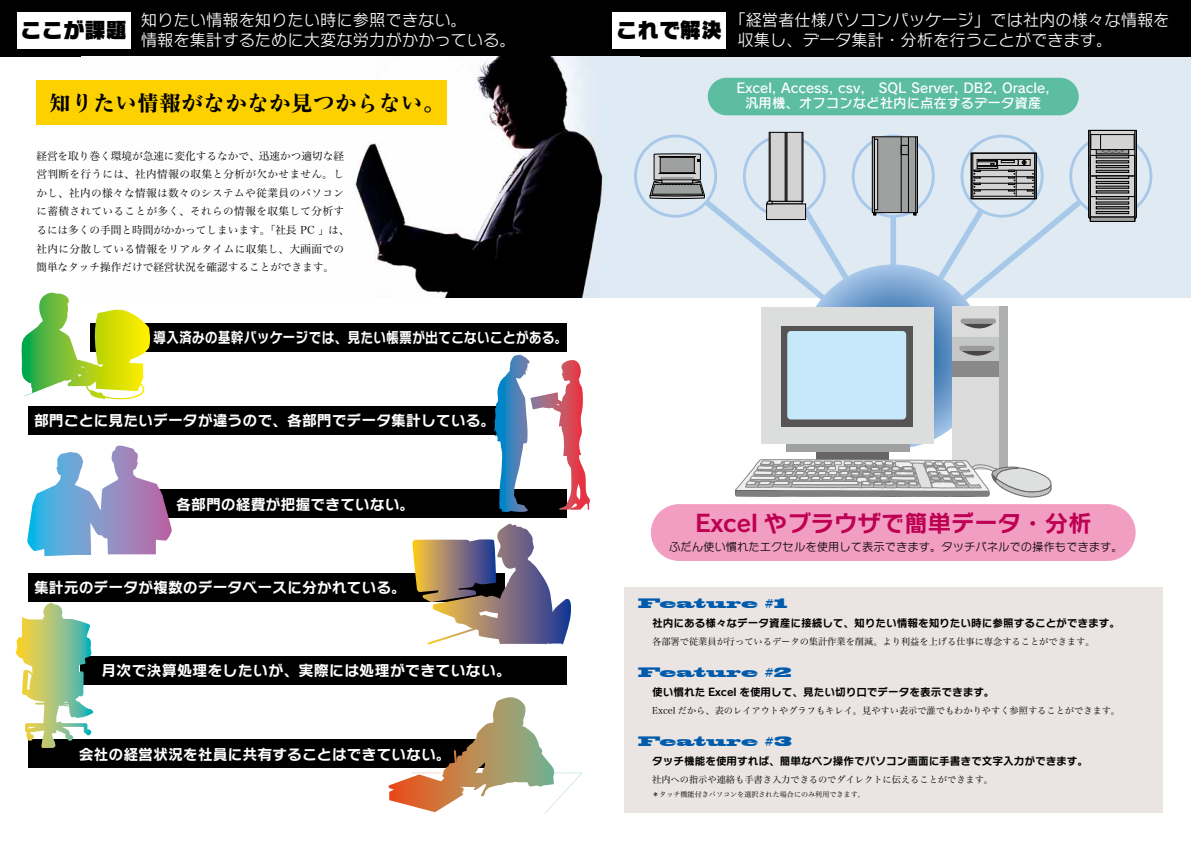
<style>
.page{position:relative;width:1191px;height:842px;background:#fff}
.page>*{position:absolute;margin:0;border:0;box-sizing:border-box;transform-origin:0 0}
.t1{font:23.4px "Rodin NTLG Pro B";color:#be0053}
.t2{font:22px "Matisse V Pro B";color:#000}
.t3{font:21.3px "Rodin NTLG Pro UB";color:#000}
.t4{font:16.3px/20px "Rodin NTLG Pro M";color:#fff}
.t5{font:14.9px "Rodin NTLG Pro B";color:#fff}
.t6{font:14.9px "Rodin NTLG Pro B";color:#fff;scale:.87 1}
.t7{font:13.5px/15.1px "Rodin NTLG Pro DB";color:#fff;text-align:center}
.t8{font:12.8px "Blackoak Std";letter-spacing:-.01em;color:#005bac}
.t9{font:11.3px "Rodin NTLG Pro M";color:#000}
.t10{font:10.6px/18.6px "Hira Min Pro W3";letter-spacing:.035em;color:#000}
.t11{font:10.6px "Rodin NTLG Pro B";color:#000}
.t12{font:9.2px "Hira Min Pro W3";color:#000}
.t13{font:7.1px "Hira Min Pro W3";color:#000}
</style>
<div class="page">
<div style="left:595px;top:57px;width:596px;height:241px;background:#dfeaf3"></div>
<div style="left:0;top:0;width:1191px;height:57px;background:#000"></div>
<img style="left:355px;top:57px;width:285px;height:241px">
<div style="left:90px;top:323px;width:477px;height:29px;background:#000"></div>
<div style="left:28px;top:406px;width:477px;height:29px;background:#000"></div>
<div style="left:28px;top:573px;width:477px;height:29px;background:#000"></div>
<div style="left:80px;top:656px;width:487px;height:29px;background:#000"></div>
<div style="left:28px;top:739px;width:477px;height:29px;background:#000"></div>
<div style="left:141px;top:489px;width:426px;height:29px;background:#000"></div>
<div style="left:624px;top:587px;width:538px;height:226px;background:#eae5e3"></div>
<div style="left:651px;top:504px;width:484px;height:57px;background:#f19ec2;border-radius:28px"></div>
<svg style="left:689px;top:169px;width:77px;height:86px"></svg>
<div style="left:17px;top:12px;width:114px;height:36px;background:#fff"></div>
<div style="left:612px;top:12px;width:114px;height:36px;background:#fff"></div>
<div style="left:36px;top:80px;width:410px;height:45px;background:#fdd000"></div>
<svg style="left:412px;top:524px;width:159px;height:121px"></svg>
<svg style="left:388px;top:699px;width:113px;height:113px"></svg>
<svg style="left:21px;top:296px;width:130px;height:104px"></svg>
<svg style="left:27px;top:446px;width:145px;height:110px"></svg>
<div style="left:708px;top:78px;width:370px;height:37px;background:#5cbda0;border-radius:19px"></div>
<svg style="left:1007px;top:168px;width:81px;height:197px"></svg>
<div style="left:635px;top:136px;width:80px;height:80px;background:#dfeaf3;border-radius:50%"></div>
<div style="left:634px;top:135px;width:83px;height:83px;border:3px solid #a8c8e9;border-radius:50%"></div>
<svg style="left:744px;top:136px;width:80px;height:80px"></svg>
<svg style="left:853px;top:136px;width:80px;height:80px"></svg>
<svg style="left:962px;top:136px;width:80px;height:80px"></svg>
<div style="left:960px;top:135px;width:83px;height:83px;border:3px solid #a8c8e9;border-radius:50%"></div>
<svg style="left:1070px;top:136px;width:81px;height:80px"></svg>
<div style="left:1069px;top:135px;width:83px;height:83px;border:3px solid #a8c8e9;border-radius:50%"></div>
<svg style="left:494px;top:355px;width:96px;height:157px"></svg>
<svg style="left:16px;top:603px;width:51px;height:145px"></svg>
<svg style="left:801px;top:265px;width:184px;height:184px"></svg>
<svg style="left:650px;top:153px;width:54px;height:46px;background:#888a8b"></svg>
<div style="left:769px;top:132px;width:34px;height:69px;background:#d3d3d4"></div>
<div style="left:769px;top:132px;width:34px;height:69px;border:1px solid #000"></div>
<hr style="left:786px;top:132px;width:1px;height:69px;background:#000">
<hr style="left:785px;top:132px;width:1px;height:69px;background:#000">
<hr style="left:770px;top:132px;width:1px;height:69px;background:#000">
<hr style="left:802px;top:132px;width:1px;height:69px;background:#000">
<hr style="left:787px;top:132px;width:1px;height:69px;background:#000">
<div style="left:872px;top:137px;width:45px;height:76px;background:#9fa0a0"></div>
<div style="left:872px;top:137px;width:45px;height:76px;border:1px solid #000"></div>
<hr style="left:901px;top:137px;width:1px;height:76px;background:#000">
<hr style="left:908px;top:137px;width:1px;height:76px;background:#000">
<hr style="left:915px;top:137px;width:1px;height:76px;background:#000">
<hr style="left:874px;top:137px;width:1px;height:76px;background:#000">
<div style="left:901px;top:145px;width:7px;height:10px;border:1px solid #000"></div>
<div style="left:874px;top:139px;width:3px;height:71px;border:1px solid #000"></div>
<svg style="left:974px;top:155px;width:58px;height:5px"></svg>
<hr style="left:972px;top:170px;width:62px;height:1px;background:#000">
<hr style="left:972px;top:177px;width:62px;height:1px;background:#000">
<hr style="left:972px;top:183px;width:62px;height:1px;background:#000">
<hr style="left:972px;top:190px;width:62px;height:1px;background:#000">
<hr style="left:972px;top:196px;width:62px;height:1px;background:#000">
<div style="left:977px;top:159px;width:19px;height:7px;border:1px solid #000"></div>
<div style="left:1018px;top:159px;width:12px;height:7px;border:1px solid #000"></div>
<div style="left:997px;top:159px;width:21px;height:7px;border:1px solid #000"></div>
<div style="left:971px;top:153px;width:65px;height:46px;border:1px solid #000"></div>
<svg style="left:1088px;top:130px;width:48px;height:92px;background:#7e7e7f"></svg>
<div style="left:815px;top:449px;width:73px;height:12px;background:#666464"></div>
<div style="left:952px;top:306px;width:46px;height:164px;background:#dbdbdb"></div>
<div style="left:952px;top:361px;width:46px;height:16px;background:#898989"></div>
<div style="left:998px;top:306px;width:9px;height:164px;background:#aeafb0"></div>
<svg style="left:766px;top:160px;width:267px;height:204px"></svg>
<div style="left:761px;top:307px;width:172px;height:137px;background:#dcdddd"></div>
<div style="left:781px;top:326px;width:132px;height:100px;background:#575554"></div>
<div style="left:786px;top:444px;width:124px;height:8px;background:#9fa0a0"></div>
<div style="left:787px;top:331px;width:119px;height:88px;background:#c7e8fa;border-radius:4px"></div>
<svg style="left:735px;top:459px;width:317px;height:38px"></svg>
<div style="left:735px;top:491px;width:254px;height:5px;background:#807f80"></div>
<h3 class="t3" style="left:21px;top:15px;width:108px">ここが課題</h3>
<h3 class="t4" style="left:141px;top:10px;width:376px">知りたい情報を知りたい時に参照できない。<br>情報を集計するために大変な労力がかかっている。</h3>
<h2 class="t2" style="left:49px;top:88px;width:397px">知りたい情報がなかなか見つからない。</h2>
<p class="t10" style="left:36px;top:146px;width:314px">経営を取り巻く環境が急速に変化するなかで、迅速かつ適切な経営判断を行うには、社内情報の収集と分析が欠かせません。しかし、社内の様々な情報は数々のシステムや従業員のパソコンに蓄積されていることが多く、それらの情報を収集して分析するには多くの手間と時間がかかってしまいます。「社長 PC 」は、社内に分散している情報をリアルタイムに収集し、大画面での簡単なタッチ操作だけで経営状況を確認することができます。</p>
<h3 class="t6" style="left:153px;top:327px;width:478px">導入済みの基幹パッケージでは、見たい帳票が出てこないことがある。</h3>
<h3 class="t5" style="left:34px;top:411px;width:463px">部門ごとに見たいデータが違うので、各部門でデータ集計している。</h3>
<h3 class="t5" style="left:146px;top:494px;width:269px">　　各部門の経費が把握できていない。</h3>
<h3 class="t5" style="left:34px;top:577px;width:374px">集計元のデータが複数のデータベースに分かれている。</h3>
<h3 class="t5" style="left:86px;top:661px;width:427px">　月次で決算処理をしたいが、実際には処理ができていない。</h3>
<h3 class="t5" style="left:34px;top:744px;width:418px">　　　会社の経営状況を社員に共有することはできていない。</h3>
<h3 class="t3" style="left:616px;top:15px;width:108px">これで解決</h3>
<h3 class="t4" style="left:729px;top:10px;width:442px">「経営者仕様パソコンパッケージ」では社内の様々な情報を</h3>
<h3 class="t4" style="left:737px;top:30px;width:376px">収集し、データ集計・分析を行うことができます。</h3>
<p class="t7" style="left:736px;top:80px;width:315px">Excel, Access, csv 　, SQL Server, DB2, Oracle,汎用機、オフコンなど社内に点在するデータ資産</p>
<h1 class="t1" style="left:695px;top:507px;width:398px">Excel やブラウザで簡単データ・分析</h1>
<p class="t9" style="left:669px;top:540px;width:455px">ふだん使い慣れたエクセルを使用して表示できます。タッチパネルでの操作もできます。</p>
<p class="t8" style="left:638px;top:594px;width:121px">Feature</p>
<p class="t11" style="left:652px;top:616px;width:469px">社内にある様々なデータ資産に接続して、知りたい情報を知りたい時に参照することができます。</p>
<p class="t12" style="left:652px;top:634px;width:444px">各部署で従業員が行っているデータの集計作業を削減。より利益を上げる仕事に専念することができます。</p>
<p class="t8" style="left:764px;top:663px;width:29px">#2</p>
<p class="t8" style="left:764px;top:594px;width:24px">#1</p>
<p class="t8" style="left:638px;top:663px;width:121px">Feature</p>
<p class="t11" style="left:652px;top:685px;width:344px">使い慣れた Excel を使用して、見たい切り口でデータを表示できます。</p>
<p class="t12" style="left:652px;top:704px;width:469px">Excel だから、表のレイアウトやグラフもキレイ。見やすい表示で誰でもわかりやすく参照することができます。</p>
<p class="t8" style="left:764px;top:732px;width:29px">#3</p>
<p class="t8" style="left:638px;top:732px;width:121px">Feature</p>
<p class="t11" style="left:652px;top:754px;width:437px">タッチ機能を使用すれば、簡単なペン操作でパソコン画面に手書きで文字入力ができます。</p>
<p class="t12" style="left:652px;top:773px;width:342px">社内への指示や連絡も手書き入力できるのでダイレクトに伝えることができます。</p>
<p class="t13" style="left:652px;top:789px;width:214px">＊タッチ機能付きパソコンを選択された場合にのみ利用できます。</p>
</div>
